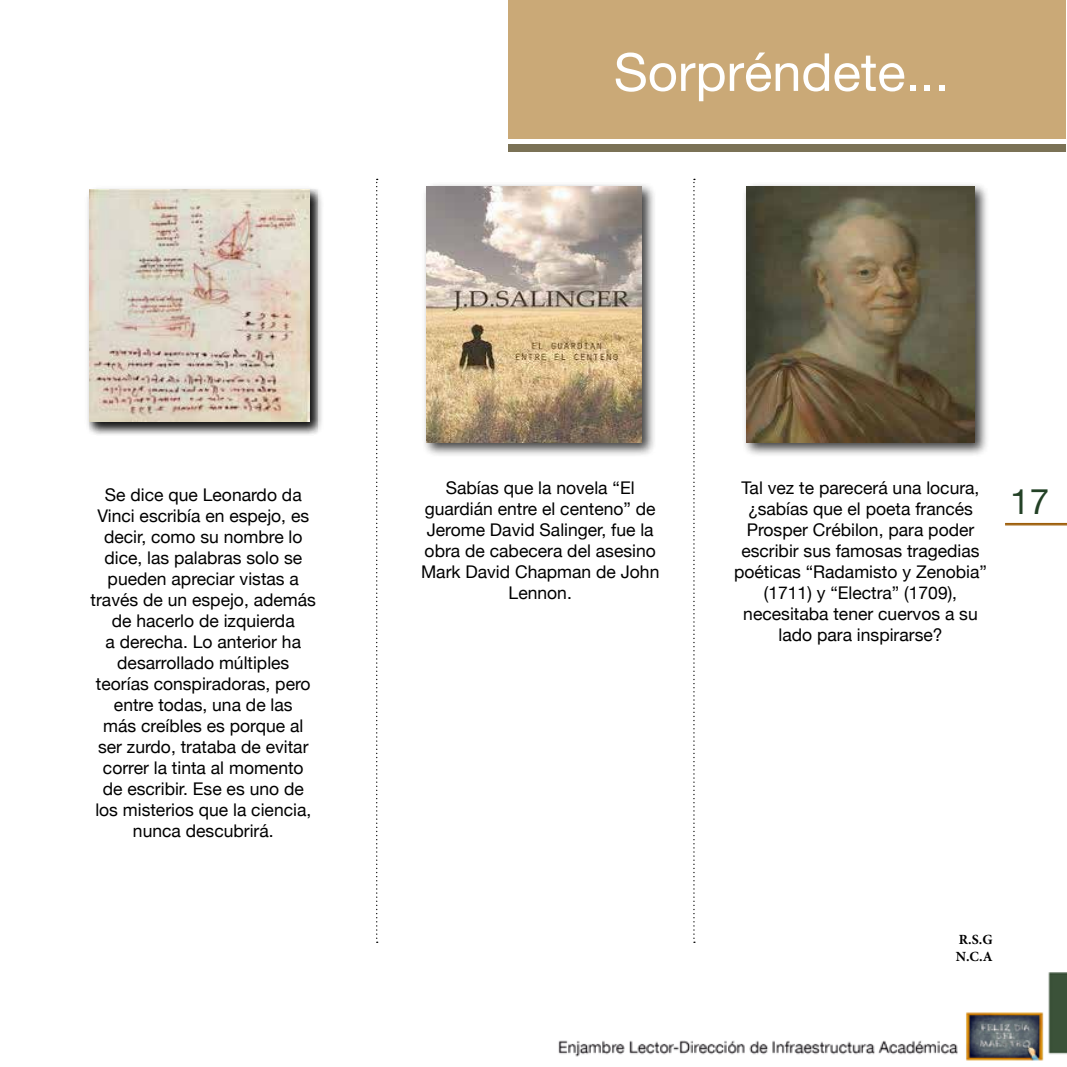
<style>
.page{position:relative;width:1067px;height:1067px;background:#fff}
.page>*{position:absolute;margin:0;border:0;box-sizing:border-box;transform-origin:0 0}
.t1{font:52.5px "Helvetica Neue";color:#fff}
.t2{font:35px "Helvetica Neue";color:#234126}
.t3{font:17.5px/21px "Helvetica Neue";color:#000;text-align:center}
.t4{font:700 14px/16.8px "Minion Pro";color:#000}
</style>
<div class="page">
<img style="left:376px;top:138px;width:691px;height:923px">
<hr style="left:1005px;top:523px;width:62px;height:1px;background:#995800">
<hr style="left:1005px;top:524px;width:62px;height:1px;background:#995800">
<div style="left:508px;top:0;width:558px;height:138px;background:#caa977"></div>
<div style="left:508px;top:144px;width:558px;height:8px;background:#7b7256"></div>
<svg style="left:376px;top:179px;width:2px;height:764px"></svg>
<svg style="left:693px;top:179px;width:2px;height:764px"></svg>
<div style="left:421px;top:182px;width:235px;height:275px;background:#000;opacity:.75"></div>
<img style="left:426px;top:186px;width:215px;height:256px">
<div style="left:741px;top:182px;width:248px;height:274px;background:#000;opacity:.75"></div>
<img style="left:746px;top:186px;width:228px;height:256px">
<div style="left:85px;top:185px;width:239px;height:251px;background:#000;opacity:.75"></div>
<div style="left:89px;top:190px;width:228px;height:246px;background:#000;opacity:.75"></div>
<img style="left:89px;top:190px;width:220px;height:232px">
<h1 class="t1" style="left:613px;top:41px;width:337px">Sorpréndete...</h1>
<p class="t3" style="left:91px;top:484px;width:227px">Se dice que Leonardo da<br>Vinci escribía en espejo, es decir, como su nombre lo dice, las palabras solo se pueden apreciar vistas a través de un espejo, además de hacerlo de izquierda<br>a derecha. Lo anterior ha desarrollado múltiples teorías conspiradoras, pero entre todas, una de las<br>más creíbles es porque al ser zurdo, trataba de evitar correr la tinta al momento<br>de escribir. Ese es uno de los misterios que la ciencia, nunca descubrirá.</p>
<p class="t3" style="left:421px;top:477px;width:240px">Sabías que la novela “El guardián entre el centeno” de<br>Jerome David Salinger, fue la obra de cabecera del asesino<br>Mark David Chapman de John<br>Lennon.</p>
<p class="t3" style="left:734px;top:477px;width:254px">Tal vez te parecerá una locura, ¿sabías que el poeta francés<br>Prosper Crébilon, para poder escribir sus famosas tragedias poéticas “Radamisto y Zenobia” (1711) y “Electra” (1709), necesitaba tener cuervos a su lado para inspirarse?</p>
<h2 class="t2" style="left:1010px;top:481px;width:40px">17</h2>
<p class="t4" style="left:955px;top:931px;width:38px">R.S.G<br>N.C.A</p>
</div>
